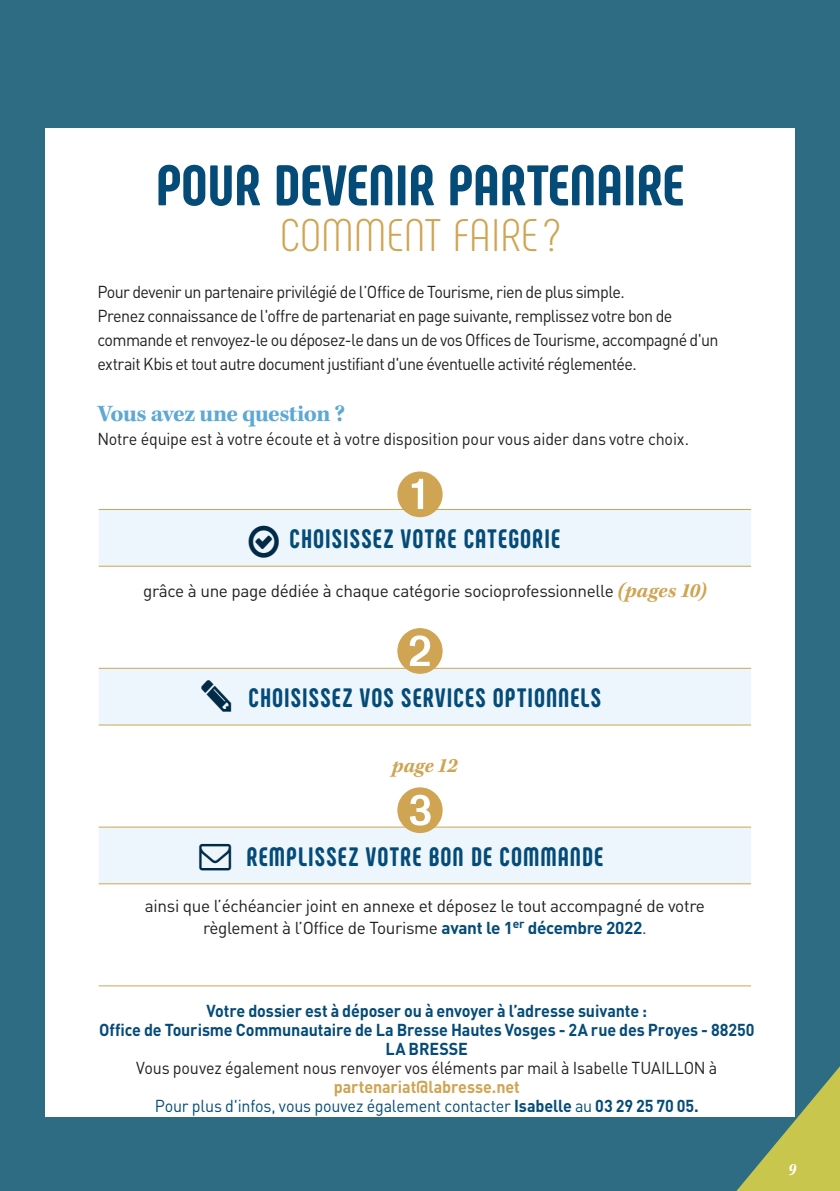
<style>
.page{position:relative;width:840px;height:1191px;background:#fff}
.page>*{position:absolute;margin:0;border:0;box-sizing:border-box;transform-origin:0 0}
.t1{font:800 57px "Phenomena";color:#044b78;scale:1.05 1}
.t2{font:300 45.6px "Phenomena";color:#cfa452;scale:1.05 1}
.t3{font:800 26.6px "Phenomena";letter-spacing:.045em;color:#044b78;scale:.94 1}
.t4{font:700 24px "Kepler Std";letter-spacing:-.025em;color:#5ea8d4}
.t5{font:italic 700 20.8px "Kepler Std";letter-spacing:-.015em;color:#cfa452}
.t6{font:18px "Kepler Std Bold Scn It";color:#fff;scale:.94 1}
.t7{font:17.2px/24px "DIN Pro";letter-spacing:-.02em;color:#231f20;scale:.94 1}
.t8{font:17.2px/22px "DIN Pro";letter-spacing:-.02em;color:#231f20;text-align:center}
.t9{font:700 17.2px/19px "DIN Pro";letter-spacing:-.01em;color:#044b78;text-align:center;scale:.94 1}
.t10{font:17.2px/19px "DIN Pro";letter-spacing:-.01em;color:#044b78;text-align:center;scale:.94 1}
.s1{font-family:"Kepler Std";font-weight:700;font-style:italic;font-size:20.8px;color:#cfa452}
.s2{font-weight:700;color:#044b78}
.s3{color:#044b78}
.s4{font-weight:700;color:#cfa452}
.s5{font-weight:700}
</style>
<div class="page">
<div style="left:1px;top:0;width:838px;height:1191px;background:#2e6c84"></div>
<div style="left:45px;top:128px;width:749px;height:989px;background:#fff"></div>
<svg style="left:99px;top:510px;width:651px;height:373px"></svg>
<hr style="left:99px;top:509px;width:651px;height:1px;background:#cfa452">
<hr style="left:99px;top:566px;width:651px;height:1px;background:#cfa452">
<hr style="left:99px;top:668px;width:651px;height:1px;background:#cfa452">
<hr style="left:99px;top:724px;width:651px;height:1px;background:#cfa452">
<hr style="left:99px;top:826px;width:651px;height:1px;background:#cfa452">
<hr style="left:99px;top:883px;width:651px;height:1px;background:#cfa452">
<hr style="left:99px;top:985px;width:651px;height:1px;background:#cfa452">
<svg style="left:736px;top:1066px;width:103px;height:125px"></svg>
<svg style="left:201px;top:680px;width:30px;height:32px"></svg>
<svg style="left:249px;top:525px;width:30px;height:32px"></svg>
<svg style="left:199px;top:843px;width:32px;height:27px"></svg>
<svg style="left:397px;top:510px;width:45px;height:7px"></svg>
<svg style="left:397px;top:627px;width:45px;height:46px"></svg>
<svg style="left:397px;top:786px;width:45px;height:47px"></svg>
<h1 class="t1" style="left:156px;top:149px;width:504px">POUR DEVENIR PARTENAIRE</h1>
<h2 class="t2" style="left:280px;top:209px;width:267px">COMMENT FAIRE?</h2>
<p class="t7" style="left:97px;top:278px;width:662px">Pour devenir un partenaire privilégié de l’Office de Tourisme, rien de plus simple.<br>Prenez connaissance de l'offre de partenariat en page suivante, remplissez votre bon de commande et renvoyez-le ou déposez-le dans un de vos Offices de Tourisme, accompagné d'un extrait Kbis et tout autre document justifiant d'une éventuelle activité réglementée.</p>
<h3 class="t4" style="left:97px;top:400px;width:249px">Vous avez une question ?</h3>
<p class="t7" style="left:97px;top:425px;width:630px">Notre équipe est à votre écoute et à votre disposition pour vous aider dans votre choix.</p>
<h3 class="t3" style="left:289px;top:522px;width:289px">CHOISISSEZ VOTRE CATEGORIE</h3>
<p class="t8" style="left:143px;top:578px;width:565px">grâce à une page dédiée à chaque catégorie socioprofessionnelle <span class="s1">(pages 10)</span></p>
<h3 class="t3" style="left:248px;top:681px;width:376px">CHOISISSEZ VOS SERVICES OPTIONNELS</h3>
<p class="t5" style="left:392px;top:753px;width:67px">page 12</p>
<h3 class="t3" style="left:246px;top:840px;width:380px">REMPLISSEZ VOTRE BON DE COMMANDE</h3>
<p class="t8" style="left:145px;top:893px;width:561px">ainsi que l’échéancier joint en annexe et déposez le tout accompagné de votre règlement à l’Office de Tourisme <span class="s2">avant le 1</span><sup>er</sup> <span class="s2">décembre 2022</span><span class="s3">.</span></p>
<p class="t9" style="left:99px;top:998px;width:698px">Votre dossier est à déposer ou à envoyer à l’adresse suivante :<br>Office de Tourisme Communautaire de La Bresse Hautes Vosges - 2A rue des Proyes - 88250<br>LA BRESSE</p>
<p class="t7" style="left:136px;top:1053px;width:619px">Vous pouvez également nous renvoyer vos éléments par mail à Isabelle TUAILLON à</p>
<p class="t10" style="left:155px;top:1075px;width:580px"><span class="s4">partenariat@labresse.net<br></span>Pour plus d'infos, vous pouvez également contacter <span class="s5">Isabelle</span> au <span class="s5">03 29 25 70 05.</span></p>
<p class="t6" style="left:787px;top:1159px;width:10px">9</p>
</div>
